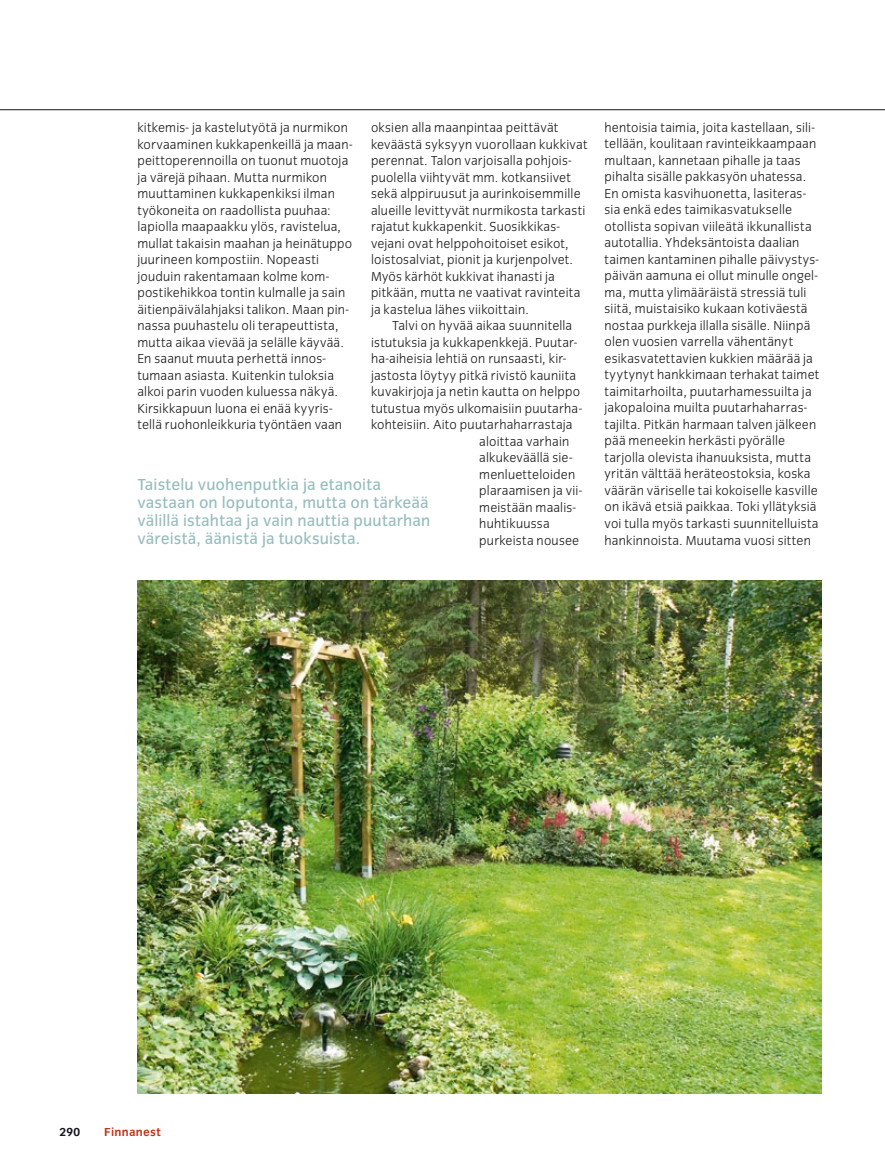
<style>
.page{position:relative;width:885px;height:1174px;background:#fff}
.page>*{position:absolute;margin:0;border:0;box-sizing:border-box;transform-origin:0 0}
.t1{font:16.5px/18px "Congress Sans";letter-spacing:.005em;color:#97bdbe}
.t2{font:300 13.5px/16.5px "Congress Sans";letter-spacing:.015em;color:#1a171b}
.t3{font:700 12px "Congress Sans";letter-spacing:.02em;color:#be371b}
.t4{font:700 12px "Congress Sans";color:#1a171b}
</style>
<div class="page">
<img style="left:137px;top:580px;width:684px;height:513px">
<hr style="left:0;top:109px;width:884px;height:1px;background:#1a171b">
<p class="t2" style="left:137px;top:119px;width:217px">kitkemis- ja kastelutyötä ja nurmikon korvaaminen kukkapenkeillä ja maan&shy;peittoperennoilla on tuonut muotoja ja värejä pihaan. Mutta nurmikon muuttaminen kukkapenkiksi ilman työkoneita on raadollista puuhaa: lapiolla maapaakku ylös, ravistelua, mullat takaisin maahan ja heinätuppo juurineen kompostiin. Nopeasti jouduin rakentamaan kolme kom&shy;postikehikkoa tontin kulmalle ja sain äitienpäivälahjaksi talikon. Maan pin&shy;nassa puuhastelu oli terapeuttista, mutta aikaa vievää ja selälle käyvää.<br>En saanut muuta perhettä innos&shy;tumaan asiasta. Kuitenkin tuloksia alkoi parin vuoden kuluessa näkyä.<br>Kirsikkapuun luona ei enää kyyris&shy;tellä ruohonleikkuria työntäen vaan</p>
<p class="t2" style="left:371px;top:119px;width:218px">oksien alla maanpintaa peittävät keväästä syksyyn vuorollaan kukkivat perennat. Talon varjoisalla pohjois&shy;puolella viihtyvät mm. kotkansiivet sekä alppiruusut ja aurinkoisemmille alueille levittyvät nurmikosta tarkasti rajatut kukkapenkit. Suosikkikas&shy;vejani ovat helppohoitoiset esikot, loistosalviat, pionit ja kurjenpolvet.<br>Myös kärhöt kukkivat ihanasti ja pitkään, mutta ne vaativat ravinteita ja kastelua lähes viikoittain.</p>
<p class="t2" style="left:392px;top:317px;width:181px">Talvi on hyvää aikaa suunnitella</p>
<p class="t2" style="left:371px;top:334px;width:208px">istutuksia ja kukkapenkkejä. Puutar-</p>
<p class="t2" style="left:371px;top:350px;width:197px">ha-aiheisia lehtiä on runsaasti, kir-</p>
<p class="t2" style="left:371px;top:367px;width:207px">jastosta löytyy pitkä rivistö kauniita</p>
<p class="t2" style="left:371px;top:383px;width:211px">kuvakirjoja ja netin kautta on helppo</p>
<p class="t2" style="left:371px;top:400px;width:213px">tutustua myös ulkomaisiin puutarha-</p>
<p class="t2" style="left:371px;top:416px;width:203px">kohteisiin. Aito puutarhaharrastaja</p>
<p class="t2" style="left:479px;top:433px;width:91px">aloittaa varhain</p>
<p class="t2" style="left:479px;top:449px;width:95px">alkukeväällä sie-</p>
<p class="t2" style="left:479px;top:466px;width:97px">menluetteloiden</p>
<p class="t2" style="left:479px;top:482px;width:105px">plaraamisen ja vii-</p>
<p class="t2" style="left:479px;top:499px;width:98px">meistään maalis-</p>
<p class="t2" style="left:479px;top:515px;width:72px">huhtikuussa</p>
<p class="t2" style="left:479px;top:532px;width:101px">purkeista nousee</p>
<p class="t1" style="left:137px;top:476px;width:294px">Taistelu vuohenputkia ja etanoita vastaan on loputonta, mutta on tärkeää välillä istahtaa ja vain nauttia puutarhan väreistä, äänistä ja tuoksuista.</p>
<p class="t2" style="left:604px;top:119px;width:216px">hentoisia taimia, joita kastellaan, sili&shy;tellään, koulitaan ravinteikkaampaan multaan, kannetaan pihalle ja taas pihalta sisälle pakkasyön uhatessa.<br>En omista kasvihuonetta, lasiteras&shy;sia enkä edes taimikasvatukselle otollista sopivan viileätä ikkunallista autotallia. Yhdeksäntoista daalian taimen kantaminen pihalle päivystys&shy;päivän aamuna ei ollut minulle ongel&shy;ma, mutta ylimääräistä stressiä tuli siitä, muistaisiko kukaan kotiväestä nostaa purkkeja illalla sisälle. N iinpä olen vuosien varrella vähentänyt esikasvatettavien kukkien määrää ja tyytynyt hankkimaan terhakat taimet taimitarhoilta, puutarhamessuilta ja jakopaloina muilta puutarhaharras&shy;tajilta. Pitkän harmaan talven jälkeen pää meneekin herkästi pyörälle tarjolla olevista ihanuuksista, mutta yritän välttää heräteostoksia, koska väärän väriselle tai kokoiselle kasville on ikävä etsiä paikkaa. Toki yllätyksiä voi tulla myös tarkasti suunnitelluista hankinnoista. Muutama vuosi sitten</p>
<p class="t4" style="left:60px;top:1125px;width:22px">290</p>
<p class="t3" style="left:104px;top:1125px;width:58px">Finnanest</p>
</div>
